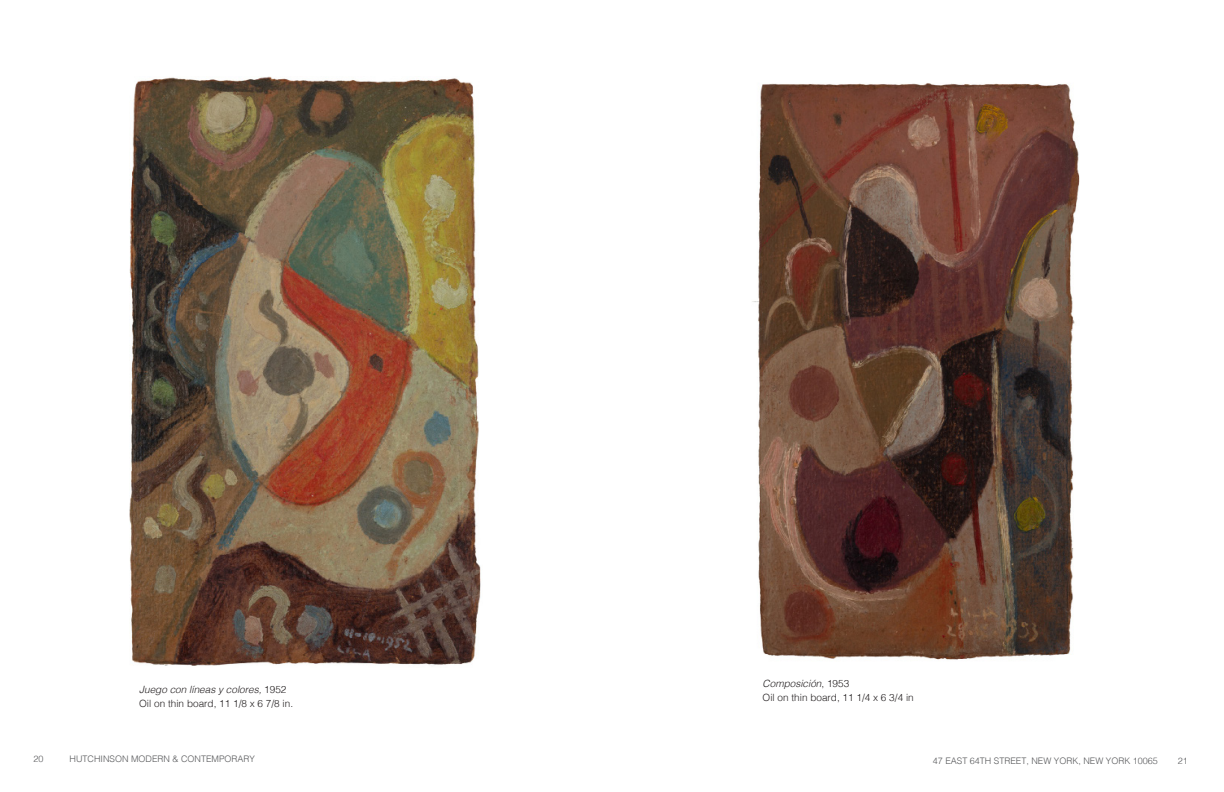
<style>
.page{position:relative;width:1224px;height:792px;background:#fff}
.page>*{position:absolute;margin:0;border:0;box-sizing:border-box;transform-origin:0 0}
.t1{font:300 10px "Helvetica";color:#231f20}
.t2{font:italic 300 10px "Helvetica";color:#231f20}
.Page_Numbers_-_Right{font:300 9px "Helvetica";color:#57585a}
.Page_Numbers_-_Left{font:300 9px "Helvetica";color:#57585a}
.s1{font-style:normal}
</style>
<div class="page">
<img style="left:129px;top:77px;width:352px;height:589px">
<img style="left:752px;top:83px;width:328px;height:577px">
<p class="t2" style="left:139px;top:681px;width:149px">Juego con líneas y colores, <span class="s1">1952</span></p>
<p class="t1" style="left:139px;top:695px;width:155px">Oil on thin board, 11 1/8 x 6 7/8 in.</p>
<p class="Page_Numbers_-_Left" style="left:34px;top:752px;width:12px">20</p>
<p class="Page_Numbers_-_Left" style="left:70px;top:752px;width:187px">HUTCHINSON MODERN &amp; CONTEMPORARY</p>
<p class="t2" style="left:763px;top:675px;width:88px">Composición<span class="s1">, 1953</span></p>
<p class="t1" style="left:763px;top:689px;width:153px">Oil on thin board, 11 1/4 x 6 3/4 in</p>
<p class="Page_Numbers_-_Right" style="left:933px;top:753px;width:227px">47 EAST 64TH STREET, NEW YORK, NEW YORK 10065</p>
<p class="Page_Numbers_-_Right" style="left:1178px;top:753px;width:12px">21</p>
</div>
